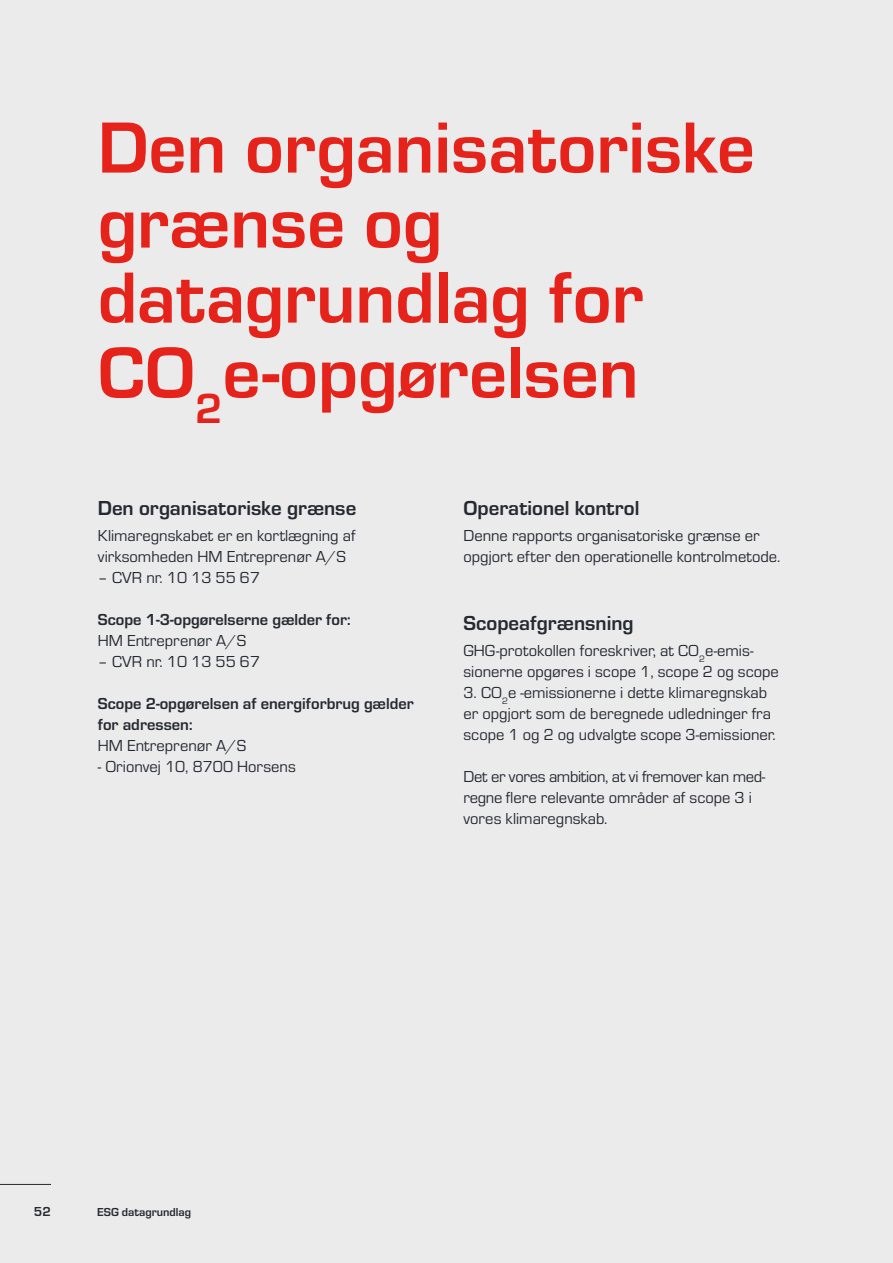
<style>
.page{position:relative;width:893px;height:1263px;background:#ebebec}
.page>*{position:absolute;margin:0;border:0;box-sizing:border-box;transform-origin:0 0}
.t1{font:700 75px/75px "Eurostile";color:#e5231b}
.t2{font:700 21px "Eurostile";color:#252a31}
.t3{font:16.5px/21px "Eurostile";color:#252a31}
.t4{font:700 16.5px/21px "Eurostile";color:#252a31}
.t5{font:700 13.5px "Eurostile";color:#252a31}
.t6{font:700 12px "Eurostile";color:#252a31}
</style>
<div class="page">
<hr style="left:0;top:1184px;width:51px;height:1px;background:#252a31">
<h1 class="t1" style="left:98px;top:105px;width:659px">Den organisatoriske grænse og datagrundlag for<br>CO<sub>2</sub>e-opgørelsen</h1>
<p class="t2" style="left:98px;top:493px;width:260px">Den organisatoriske grænse</p>
<p class="t3" style="left:98px;top:525px;width:259px">Klimaregnskabet er en kortlægning af virksomheden HM Entreprenør A/S</p>
<p class="t3" style="left:98px;top:567px;width:164px">– CVR nr. 10 13 55 67</p>
<p class="t4" style="left:98px;top:608px;width:254px">Scope 1-3-opgørelserne gælder for:</p>
<p class="t3" style="left:98px;top:630px;width:150px">HM Entreprenør A/S</p>
<p class="t3" style="left:98px;top:651px;width:164px">– CVR nr. 10 13 55 67</p>
<p class="t4" style="left:98px;top:692px;width:317px">Scope 2-opgørelsen af energiforbrug gælder for adressen:</p>
<p class="t3" style="left:98px;top:735px;width:150px">HM Entreprenør A/S</p>
<p class="t3" style="left:98px;top:756px;width:199px">- Orionvej 10, 8700 Horsens</p>
<p class="t2" style="left:463px;top:493px;width:177px">Operationel kontrol</p>
<p class="t3" style="left:463px;top:525px;width:318px">Denne rapports organisatoriske grænse er opgjort efter den operationelle kontrolmetode.</p>
<p class="t2" style="left:463px;top:608px;width:172px">Scopeafgrænsning</p>
<p class="t3" style="left:463px;top:639px;width:317px">GHG-protokollen foreskriver, at CO<sub>2</sub>e-emis&shy;sionerne opgøres i scope 1, scope 2 og scope</p>
<p class="t3" style="left:463px;top:681px;width:314px">3. CO<sub>2</sub>e -emissionerne i dette klimaregnskab er opgjort som de beregnede udledninger fra scope 1 og 2 og udvalgte scope 3-emissioner.</p>
<p class="t3" style="left:463px;top:765px;width:303px">Det er vores ambition, at vi fremover kan med&shy;regne flere relevante områder af scope 3 i vores klimaregnskab.</p>
<p class="t5" style="left:34px;top:1201px;width:18px">52</p>
<p class="t6" style="left:97px;top:1203px;width:95px">ESG datagrundlag</p>
</div>
